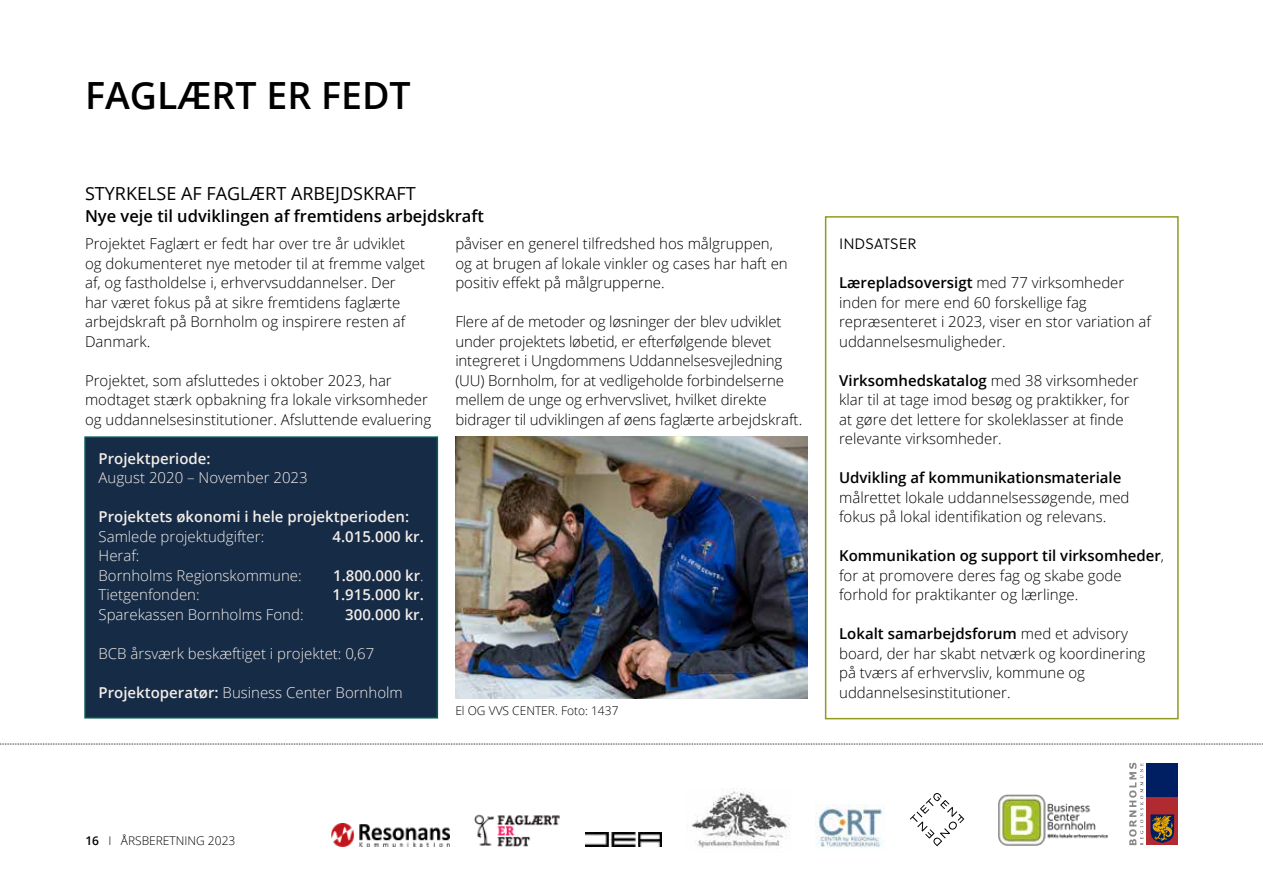
<style>
.page{position:relative;width:1263px;height:893px;background:#fff}
.page>*{position:absolute;margin:0;border:0;box-sizing:border-box;transform-origin:0 0}
.t1{font:600 37.5px "Open Sans";color:#000}
.t2{font:18px "Open Sans";color:#000}
.t3{font:600 16.5px "Open Sans";color:#000}
.t4{font:300 15px/19.5px "Open Sans";color:#000}
.t5{font:300 15px/19.5px "Open Sans";color:#f3ede8}
.t6{font:600 15px "Open Sans";color:#f3ede8}
.t7{font:600 15px "Open Sans";color:#000}
.t8{font:15px "Soleil Lt";letter-spacing:-.005em;color:#000}
.t9{font:300 12px "Open Sans";color:#000}
.s1{font-weight:300}
.s2{font-weight:600}
</style>
<div class="page">
<div style="left:825px;top:216px;width:354px;height:503px;border:2px solid #92991f"></div>
<div style="left:84px;top:436px;width:355px;height:283px;background:#162b46"></div>
<img style="left:455px;top:436px;width:353px;height:263px">
<img style="left:815px;top:804px;width:70px;height:44px">
<img style="left:585px;top:833px;width:77px;height:13px">
<img style="left:474px;top:814px;width:86px;height:33px">
<img style="left:331px;top:824px;width:119px;height:22px">
<svg style="left:910px;top:793px;width:54px;height:53px"></svg>
<img style="left:687px;top:788px;width:103px;height:61px">
<div style="left:1147px;top:798px;width:31px;height:47px;background:#b02a2f"></div>
<div style="left:1147px;top:763px;width:31px;height:34px;background:#001e62"></div>
<svg style="left:1150px;top:814px;width:24px;height:29px"></svg>
<svg style="left:1129px;top:763px;width:14px;height:82px"></svg>
<img style="left:998px;top:794px;width:110px;height:52px">
<svg style="left:0;top:744px;width:1263px;height:1px"></svg>
<h1 class="t1" style="left:85px;top:70px;width:327px">FAGLÆRT ER FEDT</h1>
<p class="t2" style="left:85px;top:181px;width:332px">STYRKELSE AF FAGLÆRT ARBEJDSKRAFT</p>
<p class="t3" style="left:85px;top:205px;width:400px">Nye veje til udviklingen af fremtidens arbejdskraft</p>
<p class="t4" style="left:85px;top:233px;width:342px">Projektet Faglært er fedt har over tre år udviklet og dokumenteret nye metoder til at fremme valget af, og fastholdelse i, erhvervsuddannelser. Der<br>har været fokus på at sikre fremtidens faglærte arbejdskraft på Bornholm og inspirere resten af Danmark.</p>
<p class="t4" style="left:85px;top:370px;width:348px">Projektet, som afsluttedes i oktober 2023, har modtaget stærk opbakning fra lokale virksomheder og uddannelsesinstitutioner. Afsluttende evaluering</p>
<p class="t4" style="left:455px;top:233px;width:334px">påviser en generel tilfredshed hos målgruppen, og at brugen af lokale vinkler og cases har haft en positiv effekt på målgrupperne.</p>
<p class="t4" style="left:455px;top:311px;width:348px">Flere af de metoder og løsninger der blev udviklet under projektets løbetid, er efterfølgende blevet integreret i Ungdommens Uddannelsesvejledning (UU) Bornholm, for at vedligeholde forbindelserne mellem de unge og erhvervslivet, hvilket direkte bidrager til udviklingen af øens faglærte arbejdskraft.</p>
<p class="t6" style="left:99px;top:448px;width:114px">Projektperiode:</p>
<p class="t5" style="left:99px;top:467px;width:211px">August 2020 – November 2023</p>
<p class="t6" style="left:99px;top:506px;width:312px">Projektets økonomi i hele projektperioden:</p>
<p class="t5" style="left:99px;top:526px;width:167px">Samlede projektudgifter:</p>
<p class="t6" style="left:333px;top:526px;width:93px">4.015.000 kr.</p>
<p class="t5" style="left:99px;top:545px;width:205px">Heraf:<br>Bornholms Regionskommune:</p>
<p class="t6" style="left:333px;top:565px;width:92px">1.800.000 kr<span class="s1">.</span></p>
<p class="t5" style="left:99px;top:584px;width:103px">Tietgenfonden:</p>
<p class="t6" style="left:333px;top:584px;width:93px">1.915.000 kr.</p>
<p class="t5" style="left:99px;top:604px;width:207px">Sparekassen Bornholms Fond:</p>
<p class="t6" style="left:345px;top:604px;width:80px">300.000 kr.</p>
<p class="t5" style="left:99px;top:643px;width:277px">BCB årsværk beskæftiget i projektet: 0,67</p>
<p class="t5" style="left:99px;top:682px;width:306px"><span class="s2">Projektoperatør:</span> Business Center Bornholm</p>
<p class="t9" style="left:455px;top:703px;width:165px">El OG VVS CENTER. Foto: 1437</p>
<p class="t8" style="left:839px;top:233px;width:79px">INDSATSER</p>
<p class="t4" style="left:839px;top:272px;width:313px"><span class="s2">Lærepladsoversigt</span> med 77 virksomheder inden for mere end 60 forskellige fag repræsenteret i 2023, viser en stor variation af uddannelsesmuligheder.</p>
<p class="t4" style="left:839px;top:370px;width:301px"><span class="s2">Virksomhedskatalog</span> med 38 virksomheder klar til at tage imod besøg og praktikker, for at gøre det lettere for skoleklasser at finde relevante virksomheder.</p>
<p class="t7" style="left:839px;top:467px;width:284px">Udvikling af kommunikationsmateriale</p>
<p class="t4" style="left:839px;top:487px;width:292px">målrettet lokale uddannelsessøgende, med fokus på lokal identifikation og relevans.</p>
<p class="t4" style="left:839px;top:545px;width:326px"><span class="s2">Kommunikation og support til virksomheder</span>, for at promovere deres fag og skabe gode forhold for praktikanter og lærlinge.</p>
<p class="t4" style="left:839px;top:623px;width:308px"><span class="s2">Lokalt samarbejdsforum</span> med et advisory board, der har skabt netværk og koordinering på tværs af erhvervsliv, kommune og uddannelsesinstitutioner.</p>
<p class="t9" style="left:85px;top:833px;width:152px"><span class="s2">16</span> I ÅRSBERETNING 2023</p>
</div>
